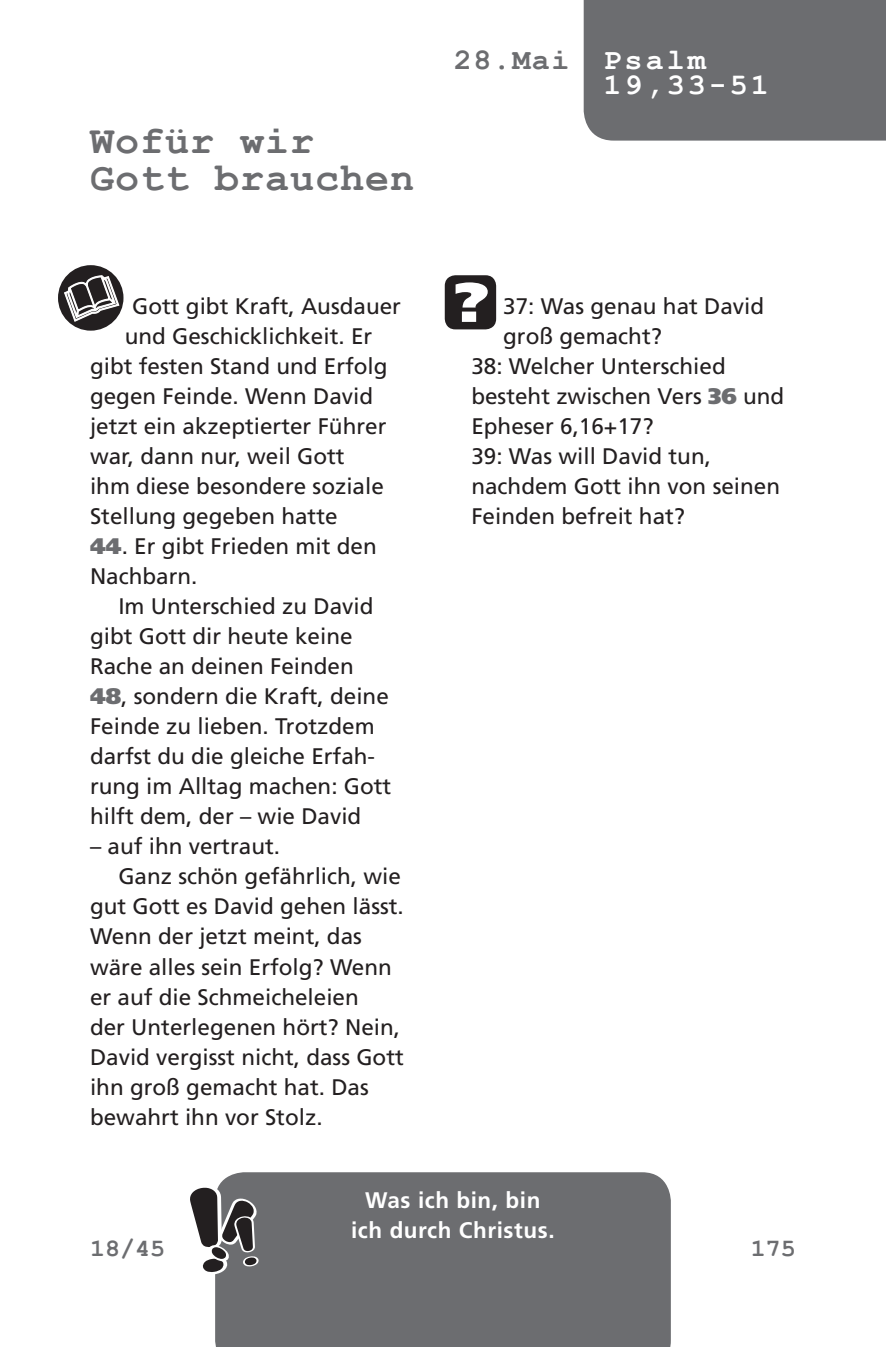
<style>
.page{position:relative;width:886px;height:1347px;background:#fff}
.page>*{position:absolute;margin:0;border:0;box-sizing:border-box;transform-origin:0 0}
.t1{font:900 55.5px "Frutiger";color:#fff;scale:1.18 1}
.t2{font:700 40px/37.5px "Courier New";letter-spacing:.025em;color:#6c6d70}
.t3{font:700 30px/25px "Courier New";letter-spacing:.1em;color:#fff}
.t4{font:700 25px "Courier New";color:#6c6d70}
.t5{font:22.5px/30px "Frutiger";color:#231f20}
.t6{font:700 22.5px/30px "Frutiger";letter-spacing:.025em;color:#fff;text-align:center}
.s1{font-weight:900;color:#6c6d70}
.s2{color:#6c6d70}
</style>
<div class="page">
<div style="left:584px;top:0;width:302px;height:141px;background:#6c6d70"></div>
<div style="left:215px;top:1172px;width:456px;height:174px;background:#6c6d70"></div>
<div style="left:445px;top:275px;width:51px;height:54px;background:#231f20"></div>
<div style="left:58px;top:265px;width:65px;height:66px;background:#231f20;border-radius:50%"></div>
<svg style="left:62px;top:271px;width:58px;height:51px"></svg>
<svg style="left:215px;top:1179px;width:49px;height:102px"></svg>
<h2 class="t2" style="left:90px;top:120px;width:326px">Wofür wir<br>Gott brauchen</h2>
<p class="t5" style="left:132px;top:291px;width:270px">Gott gibt Kraft, Ausdauer</p>
<p class="t5" style="left:125px;top:321px;width:249px">und Geschicklichkeit. Er</p>
<p class="t5" style="left:90px;top:351px;width:299px">gibt festen Stand und Erfolg</p>
<p class="t5" style="left:90px;top:381px;width:285px">gegen Feinde. Wenn David</p>
<p class="t5" style="left:90px;top:411px;width:298px">jetzt ein akzeptierter Führer</p>
<p class="t5" style="left:90px;top:441px;width:256px">war, dann nur, weil Gott</p>
<p class="t5" style="left:90px;top:471px;width:295px">ihm diese besondere soziale</p>
<p class="t5" style="left:90px;top:501px;width:249px">Stellung gegeben hatte</p>
<p class="t5" style="left:90px;top:531px;width:288px"><span class="s1">44</span>. Er gibt Frieden mit den<br>Nachbarn.</p>
<p class="t5" style="left:90px;top:591px;width:303px;text-indent:28px">Im Unterschied zu David gibt Gott dir heute keine<br>Rache an deinen Feinden<br><span class="s1">48</span>, sondern die Kraft, deine<br>Feinde zu lieben. Trotzdem darfst du die gleiche Erfah&shy;rung im Alltag machen: Gott hilft dem, der – wie David</p>
<p class="t5" style="left:90px;top:831px;width:192px">– auf ihn vertraut.</p>
<p class="t5" style="left:118px;top:861px;width:284px">Ganz schön gefährlich, wie</p>
<p class="t5" style="left:90px;top:891px;width:315px">gut Gott es David gehen lässt.</p>
<p class="t5" style="left:90px;top:921px;width:273px">Wenn der jetzt meint, das</p>
<p class="t5" style="left:90px;top:951px;width:303px">wäre alles sein Erfolg? Wenn</p>
<p class="t5" style="left:90px;top:981px;width:270px">er auf die Schmeicheleien</p>
<p class="t5" style="left:90px;top:1011px;width:312px">der Unterlegenen hört? Nein,</p>
<p class="t5" style="left:90px;top:1041px;width:315px">David vergisst nicht, dass Gott</p>
<p class="t5" style="left:90px;top:1071px;width:280px">ihn groß gemacht hat. Das</p>
<p class="t5" style="left:90px;top:1101px;width:234px">bewahrt ihn vor Stolz.</p>
<h3 class="t3" style="left:604px;top:46px;width:166px;text-indent:-150px"><span class="s2">28.Mai</span> Psalm<br>19,33-51</h3>
<h1 class="t1" style="left:453px;top:268px;width:33px">?</h1>
<p class="t5" style="left:503px;top:291px;width:262px">37: Was genau hat David</p>
<p class="t5" style="left:503px;top:321px;width:160px">groß gemacht?</p>
<p class="t5" style="left:471px;top:351px;width:256px">38: Welcher Unterschied</p>
<p class="t5" style="left:471px;top:381px;width:314px">besteht zwischen Vers <span class="s1">36</span> und</p>
<p class="t5" style="left:471px;top:411px;width:184px">Epheser 6,16+17?</p>
<p class="t5" style="left:471px;top:441px;width:241px">39: Was will David tun,</p>
<p class="t5" style="left:471px;top:471px;width:310px">nachdem Gott ihn von seinen</p>
<p class="t5" style="left:471px;top:501px;width:215px">Feinden befreit hat?</p>
<p class="t4" style="left:90px;top:1233px;width:76px">18/45</p>
<p class="t6" style="left:351px;top:1185px;width:205px">Was ich bin, bin ich durch Christus.</p>
<p class="t4" style="left:751px;top:1233px;width:46px">175</p>
</div>
